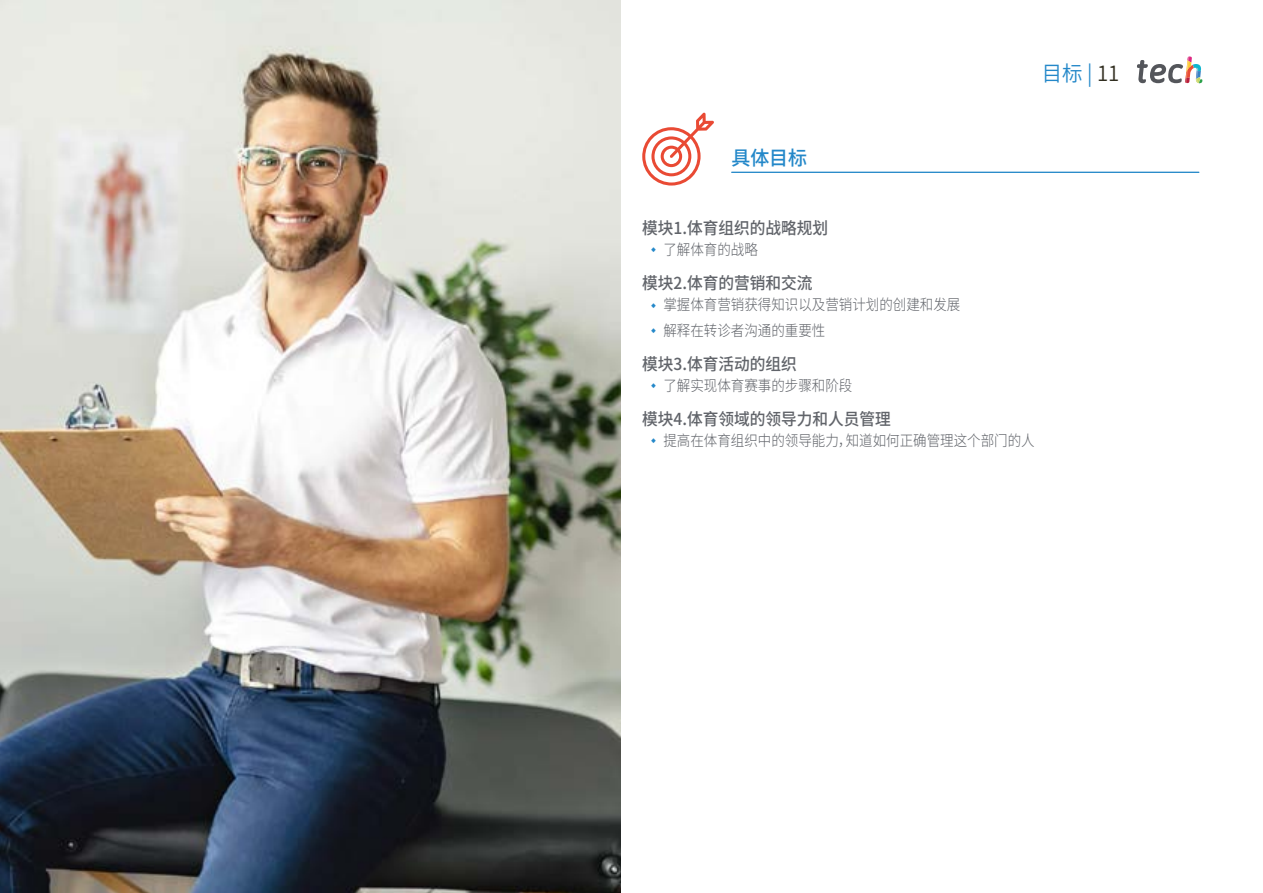
<style>
.page{position:relative;width:1263px;height:893px;background:#fff}
.page>*{position:absolute;margin:0;border:0;box-sizing:border-box;transform-origin:0 0}
.t1{font:21px "Source Han Sans CN";color:#2488c9}
.t2{font:500 19.5px "Source Han Sans CN";color:#2488c9}
.t3{font:500 16.5px "Source Han Sans CN";color:#61646a;scale:.95 1}
.t4{font:300 15px/25.2px "Source Han Sans CN";color:#61646a;scale:.9 1}
.s1{color:#312e20}
</style>
<div class="page">
<svg style="left:642px;top:113px;width:72px;height:73px"></svg>
<hr style="left:731px;top:172px;width:468px;height:1px;background:#2488c9">
<img style="left:0;top:0;width:621px;height:893px">
<svg style="left:1137px;top:57px;width:65px;height:27px"></svg>
<h1 class="t1" style="left:1042px;top:61px;width:79px">目标 | <span class="s1">11</span></h1>
<h2 class="t2" style="left:731px;top:147px;width:77px">具体目标</h2>
<p class="t3" style="left:642px;top:219px;width:197px">模块1.体育组织的战略规划</p>
<p class="t4" style="left:663px;top:237px;width:106px">了解体育的战略</p>
<p class="t3" style="left:642px;top:274px;width:181px">模块2.体育的营销和交流</p>
<p class="t4" style="left:663px;top:292px;width:331px">掌握体育营销获得知识以及营销计划的创建和发展解释在转诊者沟通的重要性</p>
<p class="t3" style="left:642px;top:354px;width:164px">模块3.体育活动的组织</p>
<p class="t4" style="left:663px;top:373px;width:211px">了解实现体育赛事的步骤和阶段</p>
<p class="t3" style="left:642px;top:410px;width:263px">模块4.体育领域的领导力和人员管理</p>
<p class="t4" style="left:663px;top:428px;width:414px">提高在体育组织中的领导能力，知道如何正确管理这个部门的人</p>
</div>
